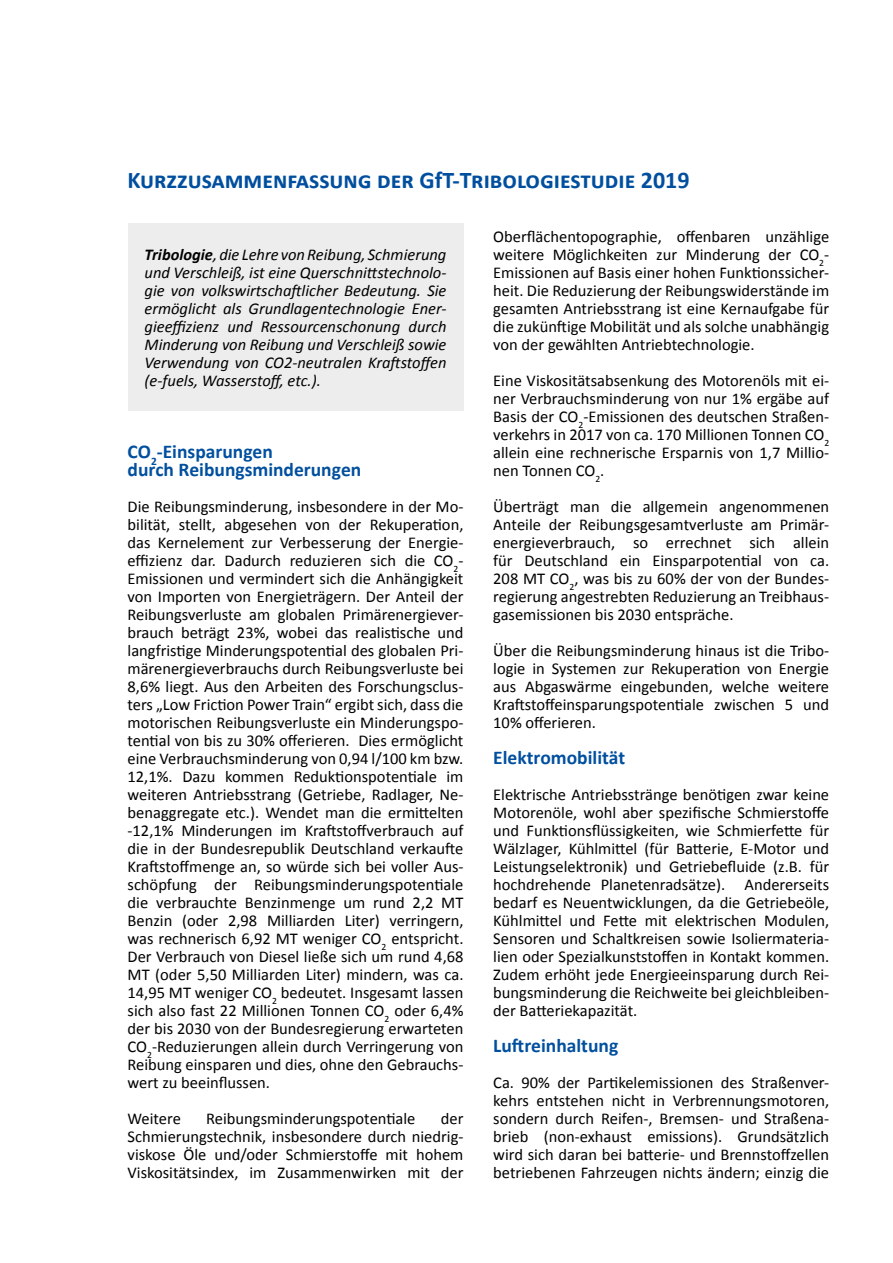
<style>
.page{position:relative;width:893px;height:1263px;background:#fff}
.page>*{position:absolute;margin:0;border:0;box-sizing:border-box;transform-origin:0 0}
.t1{font:700 24px "Calibri";color:#004f9f}
.t2{font:700 19.5px/18px "Calibri";color:#004f9f}
.t3{font:16.5px/18px "Calibri";color:#000;text-align:justify}
.t4{font:italic 16.5px/18px "Calibri";color:#000;text-align:justify}
.s1{font-weight:700}
</style>
<div class="page">
<div style="left:128px;top:224px;width:335px;height:187px;background:#ededed"></div>
<h1 class="t1" style="left:128px;top:165px;width:563px">Kurzzusammenfassung der GfT-Tribologiestudie 2019</h1>
<p class="t4" style="left:145px;top:245px;width:303px"><span class="s1">Tribologie</span>, die Lehre von Reibung, Schmierung und Verschleiß, ist eine Querschnittstechnolo&shy;gie von volkswirtschaftlicher Bedeutung. Sie ermöglicht als Grundlagentechnologie Ener&shy;gieeffizienz und Ressourcenschonung durch Minderung von Reibung und Verschleiß sowie Verwendung von CO2-neutralen Kraftstoffen (e-fuels, Wasserstoff, etc.).</p>
<p class="t2" style="left:128px;top:443px;width:235px">CO<sub>2</sub>-Einsparungen<br>durch Reibungsminderungen</p>
<p class="t3" style="left:128px;top:498px;width:337px">Die Reibungsminderung, insbesondere in der Mo&shy;bilität, stellt, abgesehen von der Rekuperation, das Kernelement zur Verbesserung der Energie&shy;effizienz dar. Dadurch reduzieren sich die CO<sub>2</sub>- Emissionen und vermindert sich die Anhängigkeit von Importen von Energieträgern. Der Anteil der Reibungsverluste am globalen Primärenergiever&shy;brauch beträgt 23%, wobei das realistische und langfristige Minderungspotential des globalen Pri&shy;märenergieverbrauchs durch Reibungsverluste bei 8,6% liegt. Aus den Arbeiten des Forschungsclus&shy;ters „Low Friction Power Train“ ergibt sich, dass die motorischen Reibungsverluste ein Minderungspo&shy;tential von bis zu 30% offerieren. Dies ermöglicht eine Verbrauchsminderung von 0,94 l/100 km bzw.<br>12,1%. Dazu kommen Reduktionspotentiale im weiteren Antriebsstrang (Getriebe, Radlager, Ne&shy;benaggregate etc.). Wendet man die ermittelten -12,1% Minderungen im Kraftstoffverbrauch auf die in der Bundesrepublik Deutschland verkaufte Kraftstoffmenge an, so würde sich bei voller Aus&shy;schöpfung der Reibungsminderungspotentiale die verbrauchte Benzinmenge um rund 2,2 MT Benzin (oder 2,98 Milliarden Liter) verringern, was rechnerisch 6,92 MT weniger CO<sub>2</sub> entspricht.<br>Der Verbrauch von Diesel ließe sich um rund 4,68<br>MT (oder 5,50 Milliarden Liter) mindern, was ca.<br>14,95 MT weniger CO<sub>2</sub> bedeutet. Insgesamt lassen sich also fast 22 Millionen Tonnen CO<sub>2</sub> oder 6,4% der bis 2030 von der Bundesregierung erwarteten CO<sub>2</sub>-Reduzierungen allein durch Verringerung von Reibung einsparen und dies, ohne den Gebrauchs&shy;wert zu beeinflussen.</p>
<p class="t3" style="left:128px;top:1110px;width:55px">Weitere</p>
<p class="t3" style="left:206px;top:1110px;width:211px">Reibungsminderungspotentiale</p>
<p class="t3" style="left:128px;top:1110px;width:337px;text-indent:313px">der Schmierungstechnik, insbesondere durch niedrig&shy;viskose Öle und/oder Schmierstoffe mit hohem Viskositätsindex, im Zusammenwirken mit der</p>
<p class="t3" style="left:493px;top:228px;width:337px">Oberflächentopographie, offenbaren unzählige weitere Möglichkeiten zur Minderung der CO<sub>2</sub>- Emissionen auf Basis einer hohen Funktionssicher&shy;heit. Die Reduzierung der Reibungswiderstände im gesamten Antriebsstrang ist eine Kernaufgabe für die zukünftige Mobilität und als solche unabhängig von der gewählten Antriebtechnologie.</p>
<p class="t3" style="left:493px;top:372px;width:337px">Eine Viskositätsabsenkung des Motorenöls mit ei&shy;ner Verbrauchsminderung von nur 1% ergäbe auf Basis der CO<sub>2</sub>-Emissionen des deutschen Straßen&shy;verkehrs in 2017 von ca. 170 Millionen Tonnen CO<sub>2 </sub>allein eine rechnerische Ersparnis von 1,7 Millio&shy;nen Tonnen CO<sub>2</sub>.</p>
<p class="t3" style="left:493px;top:498px;width:337px">Überträgt man die allgemein angenommenen Anteile der Reibungsgesamtverluste am Primär&shy;energieverbrauch, so errechnet sich allein für Deutschland ein Einsparpotential von ca.<br>208 MT CO<sub>2</sub>, was bis zu 60% der von der Bundes&shy;regierung angestrebten Reduzierung an Treibhaus&shy;gasemissionen bis 2030 entspräche.</p>
<p class="t3" style="left:493px;top:642px;width:337px">Über die Reibungsminderung hinaus ist die Tribo&shy;logie in Systemen zur Rekuperation von Energie aus Abgaswärme eingebunden, welche weitere Kraftstoffeinsparungspotentiale zwischen 5 und 10% offerieren.</p>
<p class="t2" style="left:493px;top:749px;width:134px">Elektromobilität</p>
<p class="t3" style="left:493px;top:786px;width:337px">Elektrische Antriebsstränge benötigen zwar keine Motorenöle, wohl aber spezifische Schmierstoffe und Funktionsflüssigkeiten, wie Schmierfette für Wälzlager, Kühlmittel (für Batterie, E-Motor und Leistungselektronik) und Getriebefluide (z.B. für hochdrehende Planetenradsätze). Andererseits bedarf es Neuentwicklungen, da die Getriebeöle, Kühlmittel und Fette mit elektrischen Modulen, Sensoren und Schaltkreisen sowie Isoliermateria&shy;lien oder Spezialkunststoffen in Kontakt kommen.<br>Zudem erhöht jede Energieeinsparung durch Rei&shy;bungsminderung die Reichweite bei gleichbleiben&shy;der Batteriekapazität.</p>
<p class="t2" style="left:493px;top:1037px;width:126px">Luftreinhaltung</p>
<p class="t3" style="left:493px;top:1074px;width:337px">Ca. 90% der Partikelemissionen des Straßenver&shy;kehrs entstehen nicht in Verbrennungsmotoren, sondern durch Reifen-, Bremsen- und Straßena&shy;brieb (non-exhaust emissions). Grundsätzlich wird sich daran bei batterie- und Brennstoffzellen betriebenen Fahrzeugen nichts ändern; einzig die</p>
</div>
